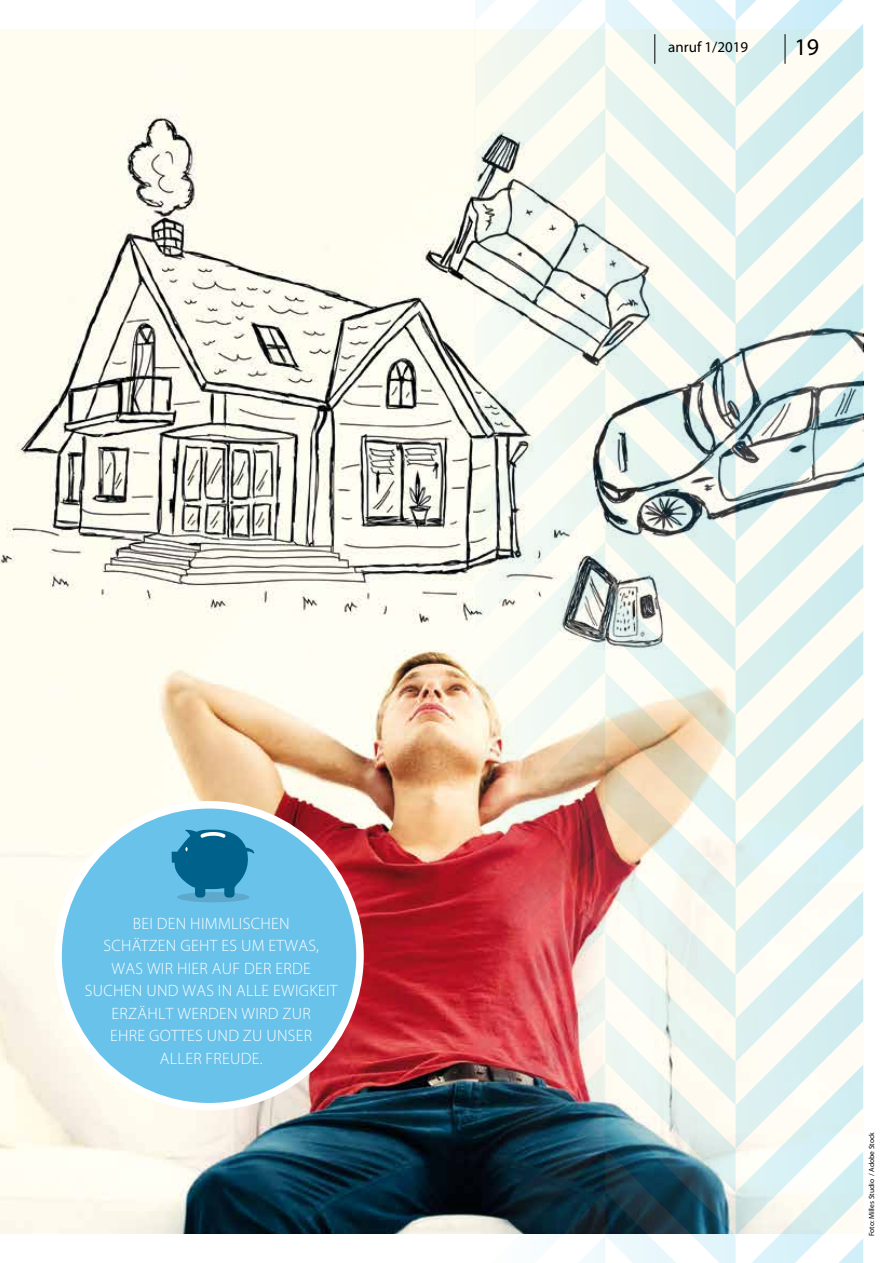
<style>
.page{position:relative;width:893px;height:1263px;background:#fff}
.page>*{position:absolute;margin:0;border:0;box-sizing:border-box;transform-origin:0 0}
.t1{font:24px "Myriad Pro";color:#000}
.t2{font:300 16.5px/22.5px "Myriad Pro";letter-spacing:.02em;color:#fff;text-align:center}
.t3{font:15px "Myriad Pro";color:#000}
.t4{font:7.5px "Myriad Pro";color:#000}
</style>
<div class="page">
<img style="left:1px;top:30px;width:473px;height:1203px">
<img style="left:474px;top:0;width:389px;height:1263px">
<hr style="left:785px;top:34px;width:1px;height:30px;background:#000">
<hr style="left:655px;top:34px;width:1px;height:30px;background:#000">
<div style="left:58px;top:805px;width:302px;height:302px;background:#69c2ea;border-radius:50%"></div>
<div style="left:54px;top:801px;width:310px;height:309px;border:8px solid #fff;border-radius:50%"></div>
<div style="left:177px;top:892px;width:73px;height:10px;background:#5ea9cb;border-radius:50%"></div>
<svg style="left:172px;top:829px;width:83px;height:68px"></svg>
<p class="t3" style="left:668px;top:38px;width:81px">anruf 1/2019</p>
<h1 class="t1" style="left:795px;top:32px;width:26px">19</h1>
<p class="t2" style="left:85px;top:912px;width:254px">BEI DEN HIMMLISCHEN<br>SCHÄTZEN GEHT ES UM ETWAS,<br>WAS WIR HIER AUF DER ERDE<br>SUCHEN UND WAS IN ALLE EWIGKEIT<br>ERZÄHLT WERDEN WIRD ZUR<br>EHRE GOTTES UND ZU UNSER<br>ALLER FREUDE.</p>
<p class="t4" style="left:867px;top:1236px;width:106px;rotate:-90deg">Foto: Milles Studio / Adobe Stock</p>
</div>
